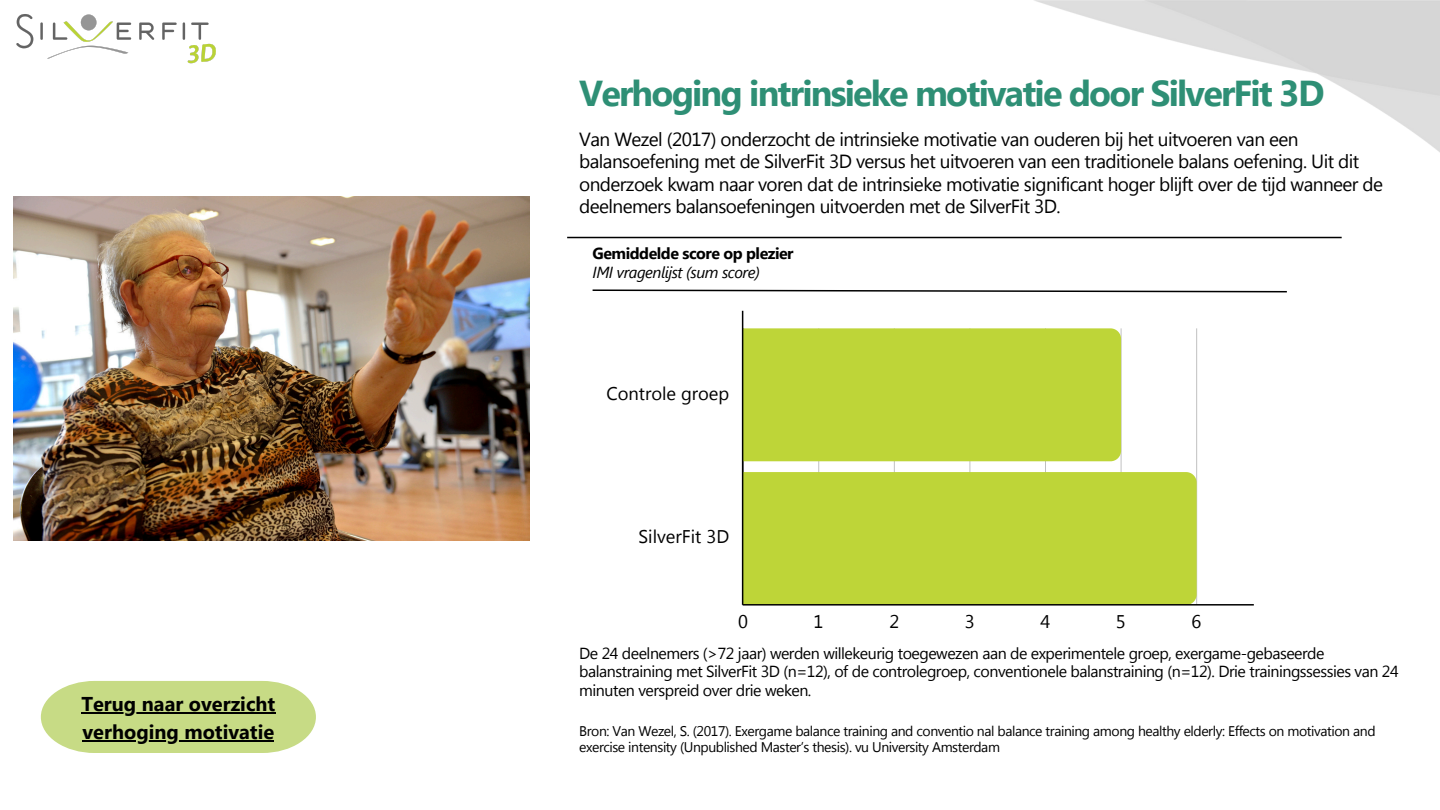
<style>
.page{position:relative;width:1440px;height:810px;background:#fff}
.page>*{position:absolute;margin:0;border:0;box-sizing:border-box;transform-origin:0 0}
.t1{font:700 36px "Segoe UI";letter-spacing:-.05em;color:#2e8f75}
.t2{font:700 20px "Segoe UI";color:#000}
.t3{font:19px/22.5px "Segoe UI";letter-spacing:-.03em;color:#000}
.t4{font:18.4px "Segoe UI";color:#000}
.t5{font:16px/18.8px "Segoe UI";letter-spacing:-.03em;color:#000}
.t6{font:700 16px/18.8px "Segoe UI";letter-spacing:-.03em;color:#000}
.t7{font:14px/16.5px "Segoe UI";letter-spacing:-.03em;color:#000}
.s1{font-weight:400;font-style:italic}
</style>
<div class="page">
<hr style="left:743px;top:328px;width:1px;height:277px;background:#000;opacity:.6">
<hr style="left:819px;top:328px;width:1px;height:277px;background:#000;opacity:.25">
<hr style="left:894px;top:328px;width:1px;height:277px;background:#000;opacity:.25">
<hr style="left:970px;top:328px;width:1px;height:277px;background:#000;opacity:.25">
<hr style="left:1045px;top:328px;width:1px;height:277px;background:#000;opacity:.25">
<hr style="left:1121px;top:328px;width:1px;height:277px;background:#000;opacity:.25">
<hr style="left:1196px;top:328px;width:1px;height:277px;background:#cacaca">
<div style="left:743px;top:328px;width:378px;height:133px;background:#bed538"></div>
<div style="left:743px;top:472px;width:454px;height:132px;background:#bed538"></div>
<hr style="left:567px;top:237px;width:775px;height:1px;background:#000">
<hr style="left:743px;top:604px;width:511px;height:2px;background:#000">
<hr style="left:742px;top:311px;width:1px;height:294px;background:#000">
<svg style="left:592px;top:289px;width:695px;height:30px"></svg>
<svg style="left:41px;top:681px;width:275px;height:72px;background:#cbde8f"></svg>
<hr style="left:81px;top:712px;width:194px;height:2px;background:#000">
<hr style="left:82px;top:740px;width:192px;height:2px;background:#000">
<img style="left:13px;top:197px;width:516px;height:344px">
<img style="left:16px;top:14px;width:200px;height:50px">
<p class="t2" style="left:81px;top:689px;width:196px">Terug naar overzicht</p>
<p class="t2" style="left:82px;top:717px;width:193px">verhoging motivatie</p>
<h4 class="t1" style="left:579px;top:67px;width:747px">Verhoging intrinsieke motivatie door SilverFit 3D</h4>
<p class="t3" style="left:579px;top:127px;width:805px">Van Wezel (2017) onderzocht de intrinsieke motivatie van ouderen bij het uitvoeren van een balansoefening met de SilverFit 3D versus het uitvoeren van een traditionele balans oefening. Uit dit onderzoek kwam naar voren dat de intrinsieke motivatie significant hoger blijft over de tijd wanneer de deelnemers balansoefeningen uitvoerden met de SilverFit 3D.</p>
<h4 class="t6" style="left:593px;top:243px;width:203px">Gemiddelde score op plezier<br><span class="s1">IMI vragenlijst (sum score)</span></h4>
<p class="t4" style="left:606px;top:380px;width:124px">Controle groep</p>
<p class="t4" style="left:639px;top:524px;width:92px">SilverFit 3D</p>
<p class="t4" style="left:738px;top:609px;width:11px">0</p>
<p class="t4" style="left:813px;top:609px;width:11px">1</p>
<p class="t4" style="left:890px;top:609px;width:11px">2</p>
<p class="t4" style="left:965px;top:609px;width:11px">3</p>
<p class="t4" style="left:1041px;top:609px;width:11px">4</p>
<p class="t4" style="left:1116px;top:609px;width:11px">5</p>
<p class="t4" style="left:1191px;top:609px;width:11px">6</p>
<h1 class="t5" style="left:579px;top:643px;width:821px">De 24 deelnemers (&gt;72 jaar) werden willekeurig toegewezen aan de experimentele groep, exergame-gebaseerde balanstraining met SilverFit 3D (n=12), of de controlegroep, conventionele balanstraining (n=12). Drie trainingssessies van 24 minuten verspreid over drie weken.</h1>
<h3 class="t7" style="left:579px;top:722px;width:798px">Bron: Van Wezel, S. (2017). Exergame balance training and conventio nal balance training among healthy elderly: Effects on motivation and exercise intensity (Unpublished Master’s thesis). vu University Amsterdam</h3>
</div>
